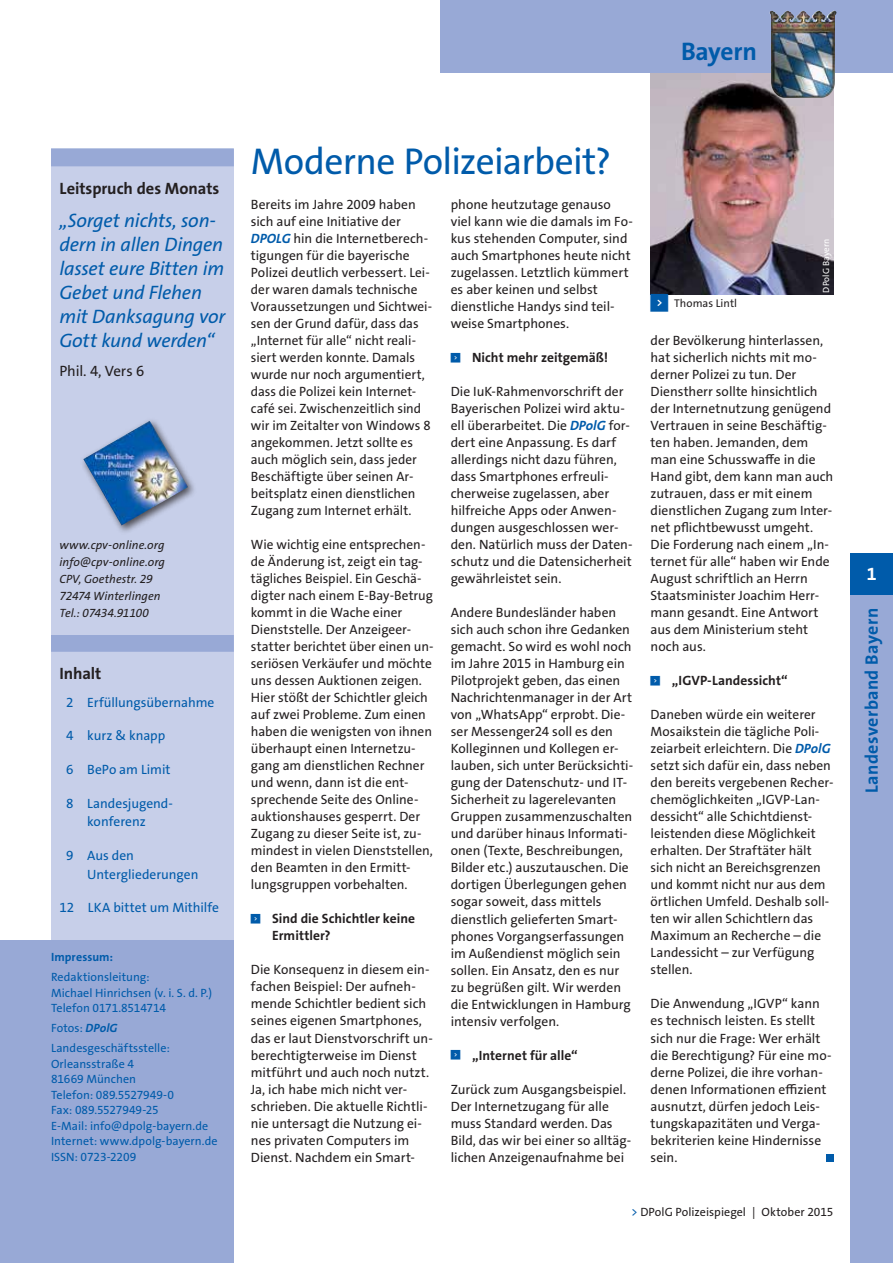
<style>
.page{position:relative;width:893px;height:1263px;background:#fff}
.page>*{position:absolute;margin:0;border:0;box-sizing:border-box;transform-origin:0 0}
.t1{font:37.5px "The Sans Os F";letter-spacing:-.02em;color:#005baa}
.t2{font:700 25.5px "The Sans Os F";letter-spacing:-.01em;color:#005baa}
.t3{font:italic 19.5px/24px "The Sans Os F";letter-spacing:-.01em;color:#005baa}
.t4{font:700 18px "The Sans Os F";letter-spacing:.02em;color:#005baa}
.t5{font:700 18px "The Sans Os F";color:#fff}
.t6{font:700 16.5px "The Sans Os F";letter-spacing:-.005em;color:#231f20}
.t7{font:15px "The Sans Os F";letter-spacing:-.01em;color:#231f20}
.t8{font:13.5px/17px "The Sans Os F";color:#231f20}
.t9{font:13.5px/18.8px "The Sans Os F";color:#005baa;text-align:center}
.t10{font:700 13.5px/16.5px "The Sans Os F";letter-spacing:.005em;color:#231f20}
.t11{font:12px/15.6px "The Sans Os F";color:#005baa}
.t12{font:italic 12px/17px "The Sans Os F";letter-spacing:.005em;color:#231f20}
.t13{font:12px "The Sans Os F";letter-spacing:.005em;color:#231f20}
.t14{font:700 12px "The Sans Os F";letter-spacing:.005em;color:#005baa}
.t15{font:11.25px "The Sans Os F";letter-spacing:.01em;color:#231f20}
.t16{font:9px "The Sans Os F";letter-spacing:.015em;color:#fff}
.s1{font-weight:700;font-style:italic}
.s2{font-weight:700;font-style:italic;color:#005baa}
.s3{font-family:"Top Numbers";color:#005baa}
.s4{color:#005baa}
</style>
<div class="page">
<div style="left:51px;top:634px;width:183px;height:306px;background:#c7cfe9"></div>
<div style="left:51px;top:634px;width:183px;height:18px;background:#98a9d6"></div>
<div style="left:51px;top:149px;width:183px;height:485px;background:#c7cfe9"></div>
<div style="left:51px;top:148px;width:183px;height:18px;background:#98a9d6"></div>
<div style="left:80px;top:417px;width:118px;height:118px;background:#231f20;opacity:.75"></div>
<img style="left:83px;top:421px;width:105px;height:104px">
<div style="left:0;top:940px;width:234px;height:323px;background:#98a9d6"></div>
<div style="left:826px;top:1154px;width:7px;height:7px;background:#005baa"></div>
<img style="left:651px;top:72px;width:182px;height:222px">
<div style="left:850px;top:553px;width:43px;height:42px;background:#005baa"></div>
<div style="left:850px;top:595px;width:43px;height:668px;background:#98a9d6"></div>
<div style="left:440px;top:0;width:453px;height:72px;background:#98a9d6"></div>
<img style="left:778px;top:11px;width:54px;height:11px">
<h2 class="t2" style="left:681px;top:35px;width:77px">Bayern</h2>
<p class="t6" style="left:60px;top:178px;width:161px">Leitspruch des Monats</p>
<h3 class="t3" style="left:60px;top:208px;width:167px">„Sorget nichts, son&shy;dern in allen Dingen lasset eure Bitten im<br>Gebet und Flehen mit Danksagung vor<br>Gott kund werden“</h3>
<p class="t7" style="left:60px;top:361px;width:86px">Phil. 4, Vers 6</p>
<p class="t12" style="left:60px;top:537px;width:107px">www.cpv-online.org info@cpv-online.org<br>CPV, Goethestr. 29<br>72474 Winterlingen<br>Tel.: 07434.91100</p>
<p class="t6" style="left:60px;top:663px;width:43px">Inhalt</p>
<p class="t9" style="left:66px;top:693px;width:150px">2 Erfüllungsübernahme</p>
<p class="t9" style="left:66px;top:726px;width:101px">4 kurz &amp; knapp</p>
<p class="t9" style="left:66px;top:760px;width:106px">6 BePo am Limit</p>
<p class="t9" style="left:66px;top:794px;width:108px">8 Landesjugend&shy;konferenz</p>
<p class="t9" style="left:87px;top:846px;width:113px;text-align:left;text-indent:-21px">9 Aus den<br>Untergliederungen</p>
<p class="t9" style="left:60px;top:898px;width:161px">12 LKA bittet um Mithilfe</p>
<p class="t14" style="left:51px;top:949px;width:64px">Impressum:</p>
<p class="t11" style="left:51px;top:969px;width:163px">Redaktionsleitung:<br>Michael Hinrichsen (v. i. S. d. P.)<br>Telefon 0171.8514714</p>
<p class="t11" style="left:51px;top:1018px;width:120px;line-height:19.8px">Fotos: <span class="s1">DPolG<br></span>Landesgeschäftsstelle:</p>
<p class="t11" style="left:51px;top:1056px;width:168px">Orleansstraße 4<br>81669 München<br>Telefon: 089.5527949-0<br>Fax: 089.5527949-25<br>E-Mail: info@dpolg-bayern.de<br>Internet: www.dpolg-bayern.de<br>ISSN: 0723-2209</p>
<h1 class="t1" style="left:251px;top:137px;width:362px">Moderne Polizeiarbeit?</h1>
<p class="t8" style="left:251px;top:196px;width:183px">Bereits im Jahre 2009 haben sich auf eine Initiative der<br><span class="s2">DPOLG</span> hin die Internetberech&shy;tigungen für die bayerische<br>Polizei deutlich verbessert. Lei&shy;der waren damals technische<br>Voraussetzungen und Sichtwei&shy;sen der Grund dafür, dass das „Internet für alle“ nicht reali&shy;siert werden konnte. Damals wurde nur noch argumentiert, dass die Polizei kein Internet&shy;café sei. Zwischenzeitlich sind wir im Zeitalter von Windows 8 angekommen. Jetzt sollte es auch möglich sein, dass jeder<br>Beschäftigte über seinen Ar&shy;beitsplatz einen dienstlichen<br>Zugang zum Internet erhält.</p>
<p class="t8" style="left:251px;top:536px;width:184px">Wie wichtig eine entsprechen&shy;de Änderung ist, zeigt ein tag&shy;tägliches Beispiel. Ein Geschä&shy;digter nach einem E-Bay-Betrug kommt in die Wache einer<br>Dienststelle. Der Anzeigeer&shy;statter berichtet über einen un&shy;seriösen Verkäufer und möchte uns dessen Auktionen zeigen.<br>Hier stößt der Schichtler gleich auf zwei Probleme. Zum einen haben die wenigsten von ihnen überhaupt einen Internetzu&shy;gang am dienstlichen Rechner und wenn, dann ist die ent&shy;sprechende Seite des Online&shy;auktionshauses gesperrt. Der<br>Zugang zu dieser Seite ist, zu&shy;mindest in vielen Dienststellen, den Beamten in den Ermitt&shy;lungsgruppen vorbehalten.</p>
<p class="t10" style="left:272px;top:911px;width:144px;text-indent:-21px"><sup>&lt;</sup> Sind die Schichtler keine<br>Ermittler?</p>
<p class="t8" style="left:251px;top:961px;width:184px">Die Konsequenz in diesem ein&shy;fachen Beispiel: Der aufneh&shy;mende Schichtler bedient sich seines eigenen Smartphones, das er laut Dienstvorschrift un&shy;berechtigterweise im Dienst mitführt und auch noch nutzt.<br>Ja, ich habe mich nicht ver&shy;schrieben. Die aktuelle Richtli&shy;nie untersagt die Nutzung ei&shy;nes privaten Computers im<br>Dienst. Nachdem ein Smart-</p>
<p class="t8" style="left:451px;top:196px;width:184px">phone heutzutage genauso viel kann wie die damals im Fo&shy;kus stehenden Computer, sind auch Smartphones heute nicht zugelassen. Letztlich kümmert es aber keinen und selbst dienstliche Handys sind teil&shy;weise Smartphones.</p>
<p class="t10" style="left:451px;top:349px;width:159px"><sup>&lt;</sup> Nicht mehr zeitgemäß!</p>
<p class="t8" style="left:451px;top:383px;width:183px">Die IuK-Rahmenvorschrift der<br>Bayerischen Polizei wird aktu&shy;ell überarbeitet. Die <span class="s2">DPolG</span> for&shy;dert eine Anpassung. Es darf allerdings nicht dazu führen, dass Smartphones erfreuli&shy;cherweise zugelassen, aber hilfreiche Apps oder Anwen&shy;dungen ausgeschlossen wer&shy;den. Natürlich muss der Daten&shy;schutz und die Datensicherheit gewährleistet sein.</p>
<p class="t8" style="left:451px;top:604px;width:184px">Andere Bundesländer haben sich auch schon ihre Gedanken gemacht. So wird es wohl noch im Jahre 2015 in Hamburg ein<br>Pilotprojekt geben, das einen<br>Nachrichtenmanager in der Art von „WhatsApp“ erprobt. Die&shy;ser Messenger24 soll es den<br>Kolleginnen und Kollegen er&shy;lauben, sich unter Berücksichti&shy;gung der Datenschutz- und IT-<br>Sicherheit zu lagerelevanten<br>Gruppen zusammenzuschalten und darüber hinaus Informati&shy;onen (Texte, Beschreibungen,<br>Bilder etc.) auszutauschen. Die dortigen Überlegungen gehen sogar soweit, dass mittels dienstlich gelieferten Smart&shy;phones Vorgangserfassungen im Außendienst möglich sein sollen. Ein Ansatz, den es nur zu begrüßen gilt. Wir werden die Entwicklungen in Hamburg intensiv verfolgen.</p>
<p class="t10" style="left:451px;top:1047px;width:129px"><sup>&lt;</sup> „Internet für alle“</p>
<p class="t8" style="left:451px;top:1080px;width:182px">Zurück zum Ausgangsbeispiel.<br>Der Internetzugang für alle muss Standard werden. Das<br>Bild, das wir bei einer so alltäg&shy;lichen Anzeigenaufnahme bei</p>
<p class="t15" style="left:651px;top:296px;width:88px"><span class="s3">&lt;</span> Thomas Lintl</p>
<p class="t16" style="left:820px;top:293px;width:56px;rotate:-90deg">DPolG Bayern</p>
<p class="t8" style="left:651px;top:332px;width:184px">der Bevölkerung hinterlassen, hat sicherlich nichts mit mo&shy;derner Polizei zu tun. Der<br>Dienstherr sollte hinsichtlich der Internetnutzung genügend<br>Vertrauen in seine Beschäftig&shy;ten haben. Jemanden, dem man eine Schusswaffe in die<br>Hand gibt, dem kann man auch zutrauen, dass er mit einem dienstlichen Zugang zum Inter&shy;net pflichtbewusst umgeht.<br>Die Forderung nach einem „In&shy;ternet für alle“ haben wir Ende<br>August schriftlich an Herrn<br>Staatsminister Joachim Herr&shy;mann gesandt. Eine Antwort aus dem Ministerium steht noch aus.</p>
<p class="t10" style="left:651px;top:672px;width:139px"><sup>&lt;</sup> „IGVP-Landessicht“</p>
<p class="t8" style="left:651px;top:706px;width:184px">Daneben würde ein weiterer<br>Mosaikstein die tägliche Poli&shy;zeiarbeit erleichtern. Die <span class="s2">DPolG </span>setzt sich dafür ein, dass neben den bereits vergebenen Recher&shy;chemöglichkeiten „IGVP-Lan&shy;dessicht“ alle Schichtdienst&shy;leistenden diese Möglichkeit erhalten. Der Straftäter hält sich nicht an Bereichsgrenzen und kommt nicht nur aus dem örtlichen Umfeld. Deshalb soll&shy;ten wir allen Schichtlern das<br>Maximum an Recherche – die<br>Landessicht – zur Verfügung stellen.</p>
<p class="t8" style="left:651px;top:995px;width:182px">Die Anwendung „IGVP“ kann es technisch leisten. Es stellt sich nur die Frage: Wer erhält die Berechtigung? Für eine mo&shy;derne Polizei, die ihre vorhan&shy;denen Informationen effizient ausnutzt, dürfen jedoch Leis&shy;tungskapazitäten und Verga&shy;bekriterien keine Hindernisse sein.</p>
<p class="t13" style="left:631px;top:1204px;width:204px"><span class="s4">&gt;</span> DPolG Polizeispiegel | Oktober 2015</p>
<h3 class="t5" style="left:867px;top:562px;width:11px">1</h3>
<h3 class="t4" style="left:860px;top:793px;width:187px;rotate:-90deg">Landesverband Bayern</h3>
</div>
